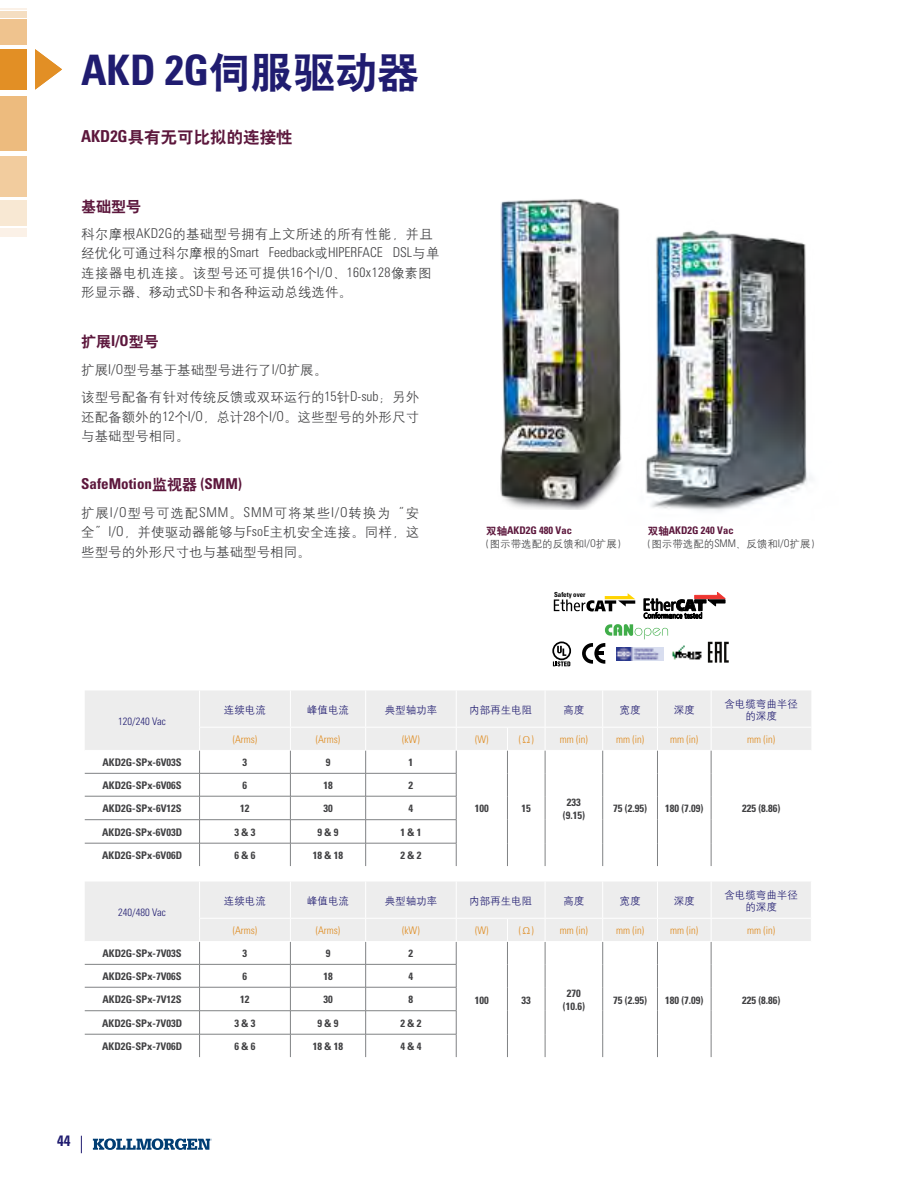
<style>
.page{position:relative;width:918px;height:1188px;background:#fff}
.page>*{position:absolute;margin:0;border:0;box-sizing:border-box;transform-origin:0 0}
.t1{font:700 condensed 42px "Univers";color:#201c70}
.t2{font:16.5px "H Yb 2 gj";color:#5c173c}
.t3{font:700 condensed 15px "Univers";color:#5c173c}
.t4{font:15px "H Yb 2 gj";color:#5c173c}
.t5{font:700 condensed 15px "Univers";color:#201c70}
.t6{font:13.5px/19.5px "H Yg 2 gj";color:#404042}
.t7{font:300 condensed 13.5px "Univers";color:#404042}
.t8{font:700 condensed 10.5px/12.6px "Univers";color:#404042;text-align:center}
.t9{font:300 condensed 10.5px "Univers";color:#df8b1f}
.t10{font:10.5px/12.6px "H Yg 2 gj";color:#201c70;text-align:center}
.t11{font:10.5px "H Yg 2 gj";color:#404042}
.t12{font:700 condensed 10.5px "Univers";color:#5c173c}
.t13{font:300 condensed 10.5px "Univers";color:#201c70}
.t14{font:700 condensed 6.9px "Univers";color:#000}
.s1{font-family:"H Yb 2 gj";font-weight:400;font-stretch:normal}
.s2{font-family:"Univers";font-weight:700;font-stretch:condensed}
.s3{font-family:"Univers";font-weight:300;font-stretch:condensed}
.s4{font-family:"H Yg 2 gj";font-weight:400;font-stretch:normal}
</style>
<div class="page">
<svg style="left:0;top:9px;width:27px;height:1px"></svg>
<div style="left:0;top:11px;width:27px;height:6px;background:#f5dec1"></div>
<div style="left:0;top:20px;width:27px;height:25px;background:#efc38e"></div>
<div style="left:0;top:49px;width:27px;height:41px;background:#e28f25"></div>
<div style="left:0;top:96px;width:27px;height:54px;background:#edbb7e"></div>
<div style="left:0;top:156px;width:27px;height:41px;background:#f2cc9e"></div>
<div style="left:0;top:200px;width:27px;height:25px;background:#f8e8d3"></div>
<div style="left:0;top:228px;width:27px;height:6px;background:#fbf1e7"></div>
<svg style="left:0;top:236px;width:27px;height:1px"></svg>
<svg style="left:35px;top:49px;width:27px;height:41px"></svg>
<svg style="left:85px;top:691px;width:726px;height:175px"></svg>
<svg style="left:85px;top:882px;width:726px;height:175px"></svg>
<img style="left:500px;top:199px;width:99px;height:310px">
<img style="left:599px;top:202px;width:212px;height:310px">
<svg style="left:552px;top:642px;width:19px;height:24px"></svg>
<img style="left:672px;top:645px;width:30px;height:15px">
<svg style="left:554px;top:593px;width:81px;height:18px"></svg>
<svg style="left:644px;top:592px;width:81px;height:26px"></svg>
<svg style="left:582px;top:624px;width:86px;height:40px"></svg>
<svg style="left:708px;top:642px;width:21px;height:21px"></svg>
<svg style="left:93px;top:1138px;width:117px;height:12px"></svg>
<svg style="left:81px;top:1136px;width:1px;height:17px"></svg>
<h1 class="t1" style="left:81px;top:44px;width:340px">AKD 2G<span class="s1">伺服驱动器</span></h1>
<h2 class="t2" style="left:81px;top:129px;width:213px"><span class="s2">AKD2G</span>具有无可比拟的连接性</h2>
<h3 class="t4" style="left:81px;top:199px;width:61px">基础型号</h3>
<p class="t6" style="left:81px;top:224px;width:353px">科尔摩根<span class="s3">AKD2G</span>的基础型号拥有上文所述的所有性能，并且</p>
<p class="t7" style="left:81px;top:245px;width:360px"><span class="s4">经优化可通过科尔摩根的</span>Smart Feedback<span class="s4">或</span>HIPERFACE DSL<span class="s4">与单</span></p>
<p class="t6" style="left:81px;top:263px;width:352px">连接器电机连接。该型号还可提供<span class="s3">16</span>个<span class="s3">I/O</span>、<span class="s3">160x128</span>像素图形显示器、移动式<span class="s3">SD</span>卡和各种运动总线选件。</p>
<h3 class="t4" style="left:81px;top:334px;width:79px">扩展<span class="s2">I/O</span>型号</h3>
<p class="t6" style="left:81px;top:357px;width:339px;line-height:27.2px">扩展<span class="s3">I/O</span>型号基于基础型号进行了<span class="s3">I/O</span>扩展。<br>该型号配备有针对传统反馈或双环运行的<span class="s3">15</span>针<span class="s3">D-sub</span>；另外</p>
<p class="t6" style="left:81px;top:407px;width:339px;line-height:20px">还配备额外的<span class="s3">12</span>个<span class="s3">I/O</span>，总计<span class="s3">28</span>个<span class="s3">I/O</span>。这些型号的外形尺寸与基础型号相同。</p>
<h3 class="t3" style="left:81px;top:475px;width:162px">SafeMotion<span class="s1">监视器</span> (SMM)</h3>
<p class="t6" style="left:81px;top:503px;width:339px;text-align:justify">扩展<span class="s3">I/O</span>型号可选配<span class="s3">SMM</span>。<span class="s3">SMM</span>可将某些<span class="s3">I/O</span>转换为“安全”<span class="s3">I/O</span>，并使驱动器能够与<span class="s3">FsoE</span>主机安全连接。同样，这些型号的外形尺寸也与基础型号相同。</p>
<p class="t12" style="left:486px;top:523px;width:87px"><span class="s1">双轴</span>AKD2G 480 Vac</p>
<p class="t11" style="left:479px;top:539px;width:150px">（图示带选配的反馈和<span class="s3">I/O</span>扩展）</p>
<p class="t14" style="left:554px;top:590px;width:33px">Safety over</p>
<p class="t12" style="left:648px;top:523px;width:87px"><span class="s1">双轴</span>AKD2G 240 Vac</p>
<p class="t11" style="left:641px;top:539px;width:182px">（图示带选配的<span class="s3">SMM</span>、反馈和<span class="s3">I/O</span>扩展）</p>
<p class="t13" style="left:118px;top:715px;width:49px">120/240 Vac</p>
<p class="t10" style="left:224px;top:704px;width:43px">连续电流</p>
<p class="t10" style="left:307px;top:704px;width:43px">峰值电流</p>
<p class="t10" style="left:385px;top:704px;width:54px">典型轴功率</p>
<p class="t10" style="left:469px;top:704px;width:64px">内部再生电阻</p>
<p class="t10" style="left:563px;top:704px;width:22px">高度</p>
<p class="t10" style="left:620px;top:704px;width:22px">宽度</p>
<p class="t10" style="left:674px;top:704px;width:22px">深度</p>
<p class="t10" style="left:724px;top:697px;width:75px">含电缆弯曲半径的深度</p>
<p class="t9" style="left:233px;top:733px;width:26px">(Arms)</p>
<p class="t9" style="left:316px;top:733px;width:26px">(Arms)</p>
<p class="t9" style="left:402px;top:733px;width:19px">(kW)</p>
<p class="t9" style="left:475px;top:733px;width:15px">(W)</p>
<p class="t9" style="left:519px;top:733px;width:17px">(<span class="s4">Ω</span>)</p>
<p class="t9" style="left:560px;top:733px;width:29px">mm (in)</p>
<p class="t9" style="left:616px;top:733px;width:29px">mm (in)</p>
<p class="t9" style="left:670px;top:733px;width:29px">mm (in)</p>
<p class="t9" style="left:747px;top:733px;width:29px">mm (in)</p>
<p class="t8" style="left:102px;top:756px;width:81px">AKD2G-SPx-6V03S</p>
<p class="t8" style="left:243px;top:756px;width:6px">3</p>
<p class="t8" style="left:326px;top:756px;width:6px">9</p>
<p class="t8" style="left:409px;top:756px;width:6px">1</p>
<p class="t8" style="left:102px;top:779px;width:81px">AKD2G-SPx-6V06S</p>
<p class="t8" style="left:243px;top:779px;width:6px">6</p>
<p class="t8" style="left:323px;top:779px;width:11px">18</p>
<p class="t8" style="left:409px;top:779px;width:6px">2</p>
<p class="t8" style="left:102px;top:802px;width:81px">AKD2G-SPx-6V12S</p>
<p class="t8" style="left:240px;top:802px;width:11px">12</p>
<p class="t8" style="left:323px;top:802px;width:11px">30</p>
<p class="t8" style="left:409px;top:802px;width:6px">4</p>
<p class="t8" style="left:102px;top:826px;width:81px">AKD2G-SPx-6V03D</p>
<p class="t8" style="left:234px;top:826px;width:22px">3 &amp; 3</p>
<p class="t8" style="left:318px;top:826px;width:22px">9 &amp; 9</p>
<p class="t8" style="left:400px;top:826px;width:22px">1 &amp; 1</p>
<p class="t8" style="left:102px;top:849px;width:81px">AKD2G-SPx-6V06D</p>
<p class="t8" style="left:235px;top:849px;width:22px">6 &amp; 6</p>
<p class="t8" style="left:313px;top:849px;width:32px">18 &amp; 18</p>
<p class="t8" style="left:400px;top:849px;width:22px">2 &amp; 2</p>
<p class="t8" style="left:475px;top:802px;width:15px">100</p>
<p class="t8" style="left:522px;top:802px;width:11px">15</p>
<p class="t8" style="left:563px;top:796px;width:24px">233 (9.15)</p>
<p class="t8" style="left:613px;top:802px;width:35px">75 (2.95)</p>
<p class="t8" style="left:665px;top:802px;width:40px">180 (7.09)</p>
<p class="t8" style="left:742px;top:802px;width:40px">225 (8.86)</p>
<p class="t13" style="left:118px;top:906px;width:49px">240/480 Vac</p>
<p class="t10" style="left:224px;top:895px;width:43px">连续电流</p>
<p class="t10" style="left:307px;top:895px;width:43px">峰值电流</p>
<p class="t10" style="left:385px;top:895px;width:54px">典型轴功率</p>
<p class="t10" style="left:469px;top:895px;width:64px">内部再生电阻</p>
<p class="t10" style="left:563px;top:895px;width:22px">高度</p>
<p class="t10" style="left:620px;top:895px;width:22px">宽度</p>
<p class="t10" style="left:674px;top:895px;width:22px">深度</p>
<p class="t10" style="left:724px;top:888px;width:75px">含电缆弯曲半径的深度</p>
<p class="t9" style="left:233px;top:924px;width:26px">(Arms)</p>
<p class="t9" style="left:316px;top:924px;width:26px">(Arms)</p>
<p class="t9" style="left:402px;top:924px;width:19px">(kW)</p>
<p class="t9" style="left:475px;top:924px;width:15px">(W)</p>
<p class="t9" style="left:519px;top:924px;width:17px">(<span class="s4">Ω</span>)</p>
<p class="t9" style="left:560px;top:924px;width:29px">mm (in)</p>
<p class="t9" style="left:616px;top:924px;width:29px">mm (in)</p>
<p class="t9" style="left:670px;top:924px;width:29px">mm (in)</p>
<p class="t9" style="left:747px;top:924px;width:29px">mm (in)</p>
<p class="t8" style="left:102px;top:947px;width:81px">AKD2G-SPx-7V03S</p>
<p class="t8" style="left:243px;top:947px;width:6px">3</p>
<p class="t8" style="left:326px;top:947px;width:6px">9</p>
<p class="t8" style="left:409px;top:947px;width:6px">2</p>
<p class="t8" style="left:102px;top:970px;width:81px">AKD2G-SPx-7V06S</p>
<p class="t8" style="left:243px;top:970px;width:6px">6</p>
<p class="t8" style="left:323px;top:970px;width:11px">18</p>
<p class="t8" style="left:409px;top:970px;width:6px">4</p>
<p class="t8" style="left:102px;top:993px;width:81px">AKD2G-SPx-7V12S</p>
<p class="t8" style="left:240px;top:993px;width:11px">12</p>
<p class="t8" style="left:323px;top:993px;width:11px">30</p>
<p class="t8" style="left:409px;top:993px;width:6px">8</p>
<p class="t8" style="left:102px;top:1017px;width:81px">AKD2G-SPx-7V03D</p>
<p class="t8" style="left:234px;top:1017px;width:22px">3 &amp; 3</p>
<p class="t8" style="left:318px;top:1017px;width:22px">9 &amp; 9</p>
<p class="t8" style="left:400px;top:1017px;width:22px">2 &amp; 2</p>
<p class="t8" style="left:102px;top:1040px;width:81px">AKD2G-SPx-7V06D</p>
<p class="t8" style="left:235px;top:1040px;width:22px">6 &amp; 6</p>
<p class="t8" style="left:313px;top:1040px;width:32px">18 &amp; 18</p>
<p class="t8" style="left:400px;top:1040px;width:22px">4 &amp; 4</p>
<p class="t8" style="left:475px;top:993px;width:15px">100</p>
<p class="t8" style="left:522px;top:993px;width:11px">33</p>
<p class="t8" style="left:563px;top:987px;width:24px">270 (10.6)</p>
<p class="t8" style="left:613px;top:993px;width:35px">75 (2.95)</p>
<p class="t8" style="left:665px;top:993px;width:40px">180 (7.09)</p>
<p class="t8" style="left:742px;top:993px;width:40px">225 (8.86)</p>
<h3 class="t5" style="left:57px;top:1131px;width:15px">44</h3>
</div>
